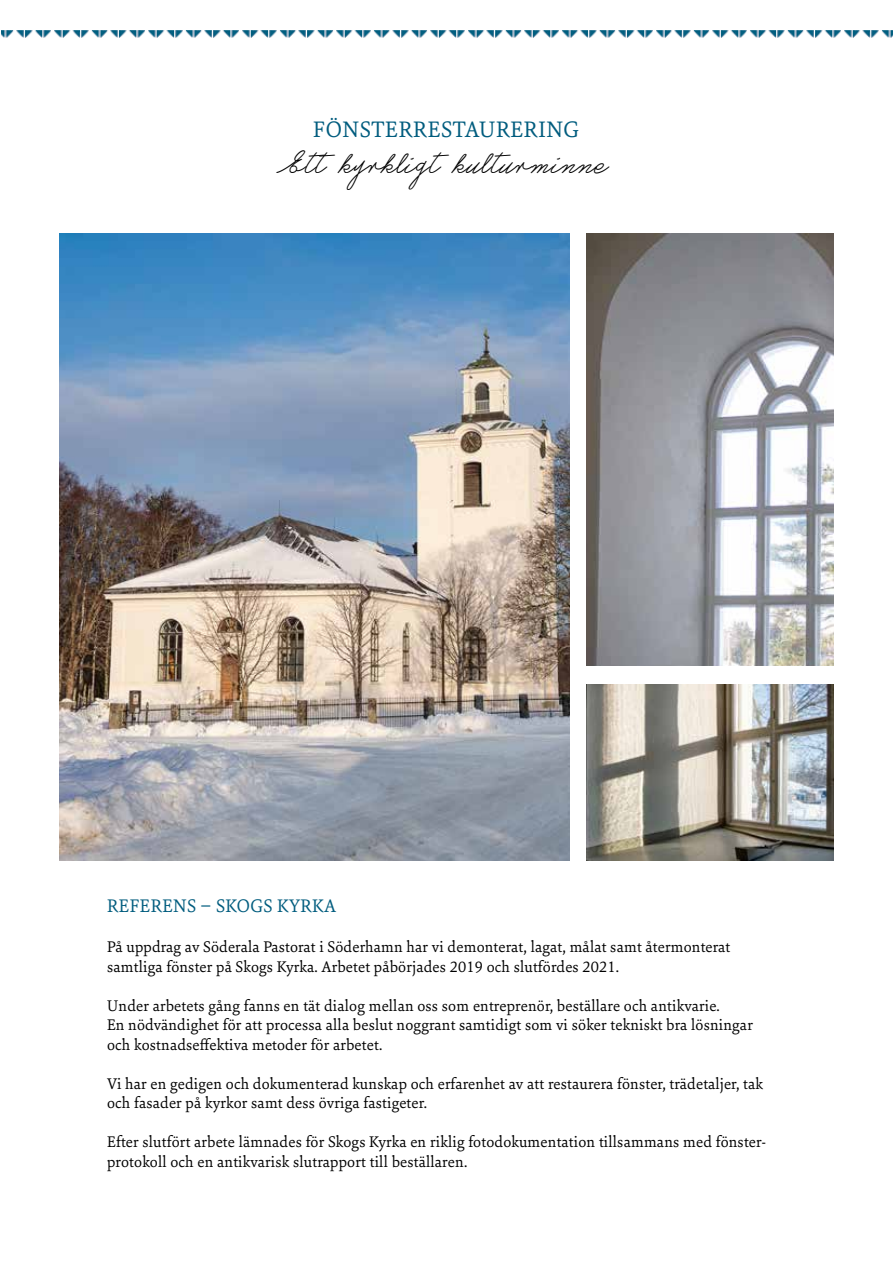
<style>
.page{position:relative;width:893px;height:1263px;background:#fff}
.page>*{position:absolute;margin:0;border:0;box-sizing:border-box;transform-origin:0 0}
.t1{font:33px "Castro Script";letter-spacing:.01em;color:#000}
.t2{font:24px "Sina Nova";letter-spacing:.02em;color:#005c7e}
.t3{font:19.5px "Sina Nova";letter-spacing:.02em;color:#005c7e}
.t4{font:16.5px/19.5px "Sina Nova";letter-spacing:.01em;color:#000}
</style>
<div class="page">
<img style="left:587px;top:234px;width:246px;height:431px">
<img style="left:587px;top:684px;width:246px;height:176px">
<img style="left:60px;top:234px;width:510px;height:626px">
<img style="left:2px;top:30px;width:891px;height:8px">
<h2 class="t2" style="left:313px;top:113px;width:267px">FÖNSTERRESTAURERING</h2>
<h1 class="t1" style="left:284px;top:142px;width:326px">Ett kyrkligt kulturminne</h1>
<p class="t3" style="left:107px;top:892px;width:231px">REFERENS – SKOGS KYRKA</p>
<p class="t4" style="left:107px;top:936px;width:625px">På uppdrag av Söderala Pastorat i Söderhamn har vi demonterat, lagat, målat samt återmonterat samtliga fönster på Skogs Kyrka. Arbetet påbörjades 2019 och slutfördes 2021.</p>
<p class="t4" style="left:107px;top:995px;width:647px">Under arbetets gång fanns en tät dialog mellan oss som entreprenör, beställare och antikvarie.<br>En nödvändighet för att processa alla beslut noggrant samtidigt som vi söker tekniskt bra lösningar och kostnadseffektiva metoder för arbetet.</p>
<p class="t4" style="left:107px;top:1073px;width:658px">Vi har en gedigen och dokumenterad kunskap och erfarenhet av att restaurera fönster, trädetaljer, tak och fasader på kyrkor samt dess övriga fastigeter.</p>
<p class="t4" style="left:107px;top:1131px;width:660px">Efter slutfört arbete lämnades för Skogs Kyrka en riklig fotodokumentation tillsammans med fönster&shy;protokoll och en antikvarisk slutrapport till beställaren.</p>
</div>
